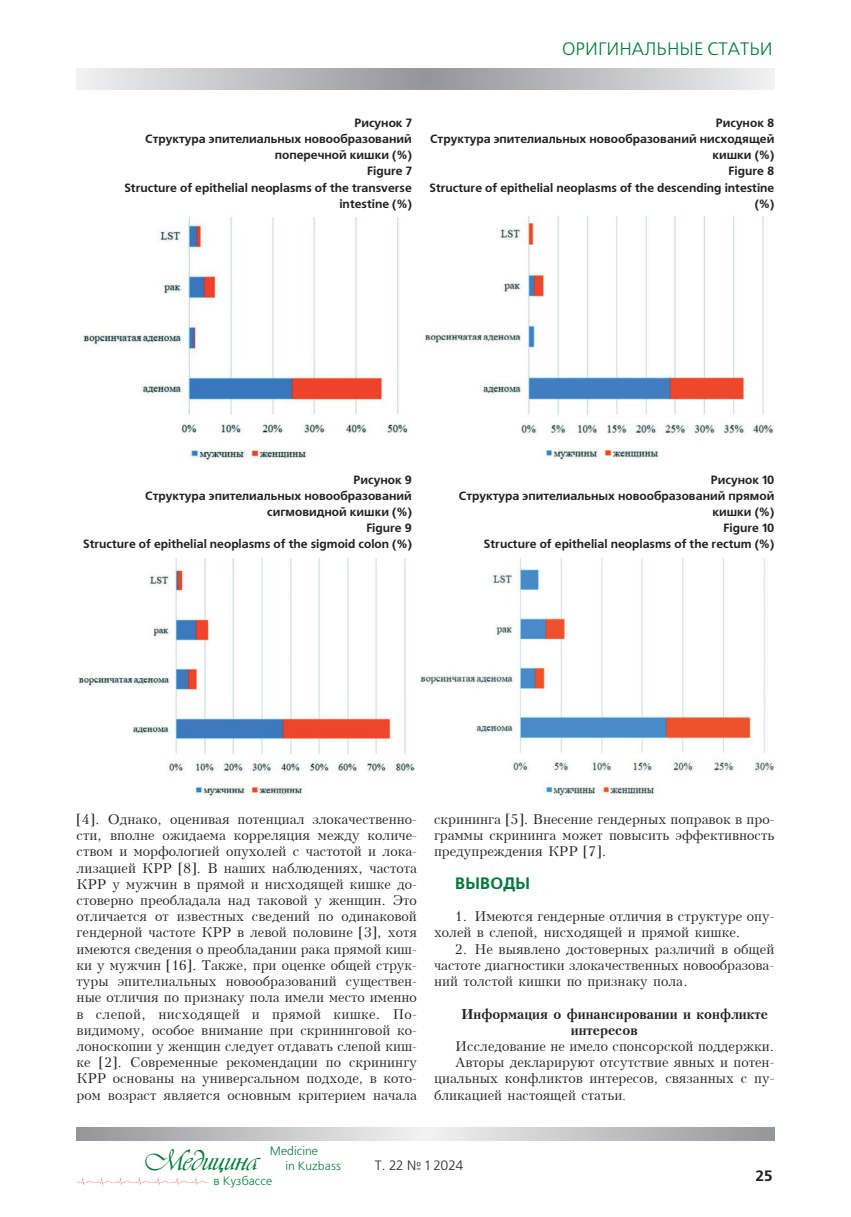
<style>
.page{position:relative;width:851px;height:1217px;background:#fff}
.page>*{position:absolute;margin:0;border:0;box-sizing:border-box;transform-origin:0 0}
.t1{font:30px "Vivaldi DCL";color:#00783a}
.t2{font:18px "Free Set C";color:#00783a}
.t3{font:700 16.5px "Free Set C";color:#00783a}
.t4{font:700 15px "Free Set C";color:#231f20}
.t5{font:13.5px/16.2px "Kudrashov Plain";color:#231f20;text-align:justify}
.t6{font:700 13.5px/16.2px "Kudrashov";color:#231f20}
.t7{font:13.5px "Free Set C";color:#231f20}
.t8{font:700 12px/16.2px "Free Set C";color:#231f20;text-align:right}
.t9{font:12px/15px "Free Set C";color:#00783a}
.s1{font-family:"Times New Roman"}
</style>
<div class="page">
<svg style="left:77px;top:68px;width:697px;height:21px"></svg>
<svg style="left:77px;top:1127px;width:697px;height:13px"></svg>
<img style="left:76px;top:1177px;width:133px;height:9px">
<img style="left:82px;top:218px;width:327px;height:243px">
<img style="left:424px;top:216px;width:350px;height:244px">
<img style="left:78px;top:558px;width:336px;height:239px">
<img style="left:420px;top:558px;width:353px;height:238px">
<h2 class="t2" style="left:562px;top:40px;width:212px">ОРИГИНАЛЬНЫЕ СТАТЬИ</h2>
<p class="t8" style="left:124px;top:115px;width:289px">Рисунок 7<br>Структура эпителиальных новообразований поперечной кишки (%)<br>Figure 7<br>Structure of epithelial neoplasms of the transverse intestine (%)</p>
<p class="t8" style="left:429px;top:115px;width:346px">Рисунок 8<br>Структура эпителиальных новообразований нисходящей кишки (%)<br>Figure 8<br>Structure of epithelial neoplasms of the descending intestine (%)</p>
<p class="t8" style="left:83px;top:471px;width:330px">Рисунок 9<br>Структура эпителиальных новообразований сигмовидной кишки (%)<br>Figure 9<br>Structure of epithelial neoplasms of the sigmoid colon (%)</p>
<p class="t8" style="left:458px;top:471px;width:317px">Рисунок 10<br>Структура эпителиальных новообразований прямой кишки (%)<br>Figure 10<br>Structure of epithelial neoplasms of the rectum (%)</p>
<p class="t5" style="left:77px;top:811px;width:342px">[4]. Однако, оценивая потенциал злокачественно&shy;сти, вполне ожидаема корреляция между количе&shy;ством и морфологией опухолей с частотой и лока&shy;лизацией КРР [8]. В наших наблюдениях, частота КРР у мужчин в прямой и нисходящей кишке до&shy;стоверно преобладала над таковой у женщин. Это отличается от известных сведений по одинаковой гендерной частоте КРР в левой половине [3], хотя имеются сведения о преобладании рака прямой киш&shy;ки у мужчин [16]. Также, при оценке общей струк&shy;туры эпителиальных новообразований существен&shy;ные отличия по признаку пола имели место именно в слепой, нисходящей и прямой кишке. По&shy;видимому, особое внимание при скрининговой ко&shy;лоноскопии у женщин следует отдавать слепой киш&shy;ке [2]. Современные рекомендации по скринингу КРР основаны на универсальном подходе, в кото&shy;ром возраст является основным критерием начала</p>
<p class="t5" style="left:434px;top:811px;width:342px">скрининга [5]. Внесение гендерных поправок в про&shy;граммы скрининга может повысить эффективность предупреждения КРР [7].</p>
<p class="t3" style="left:455px;top:873px;width:76px">ВЫВОДЫ</p>
<p class="t5" style="left:434px;top:908px;width:342px;text-indent:21px">1. Имеются гендерные отличия в структуре опу&shy;холей в слепой, нисходящей и прямой кишке.</p>
<p class="t5" style="left:434px;top:940px;width:342px;text-indent:21px">2. Не выявлено достоверных различий в общей частоте диагностики злокачественных новообразова&shy;ний толстой кишки по признаку пола.</p>
<p class="t6" style="left:570px;top:1005px;width:199px;text-indent:-109px">Информация о финансировании и конфликте интересов</p>
<p class="t5" style="left:455px;top:1038px;width:320px">Исследование не имело спонсорской поддержки.</p>
<p class="t5" style="left:455px;top:1054px;width:320px">Авторы декларируют отсутствие явных и потен-</p>
<p class="t5" style="left:434px;top:1070px;width:342px">циальных конфликтов интересов, связанных с пу-</p>
<p class="t5" style="left:434px;top:1086px;width:193px">бликацией настоящей статьи<span class="s1">.</span></p>
<p class="t9" style="left:285px;top:1143px;width:57px;text-indent:-15px">Medicine<br>in Kuzbass</p>
<h1 class="t1" style="left:146px;top:1143px;width:114px">Медицина</h1>
<p class="t7" style="left:375px;top:1157px;width:90px">T. 22 № 1 2024</p>
<p class="t9" style="left:213px;top:1173px;width:60px">в Кузбассе</p>
<p class="t4" style="left:755px;top:1166px;width:19px">25</p>
</div>
